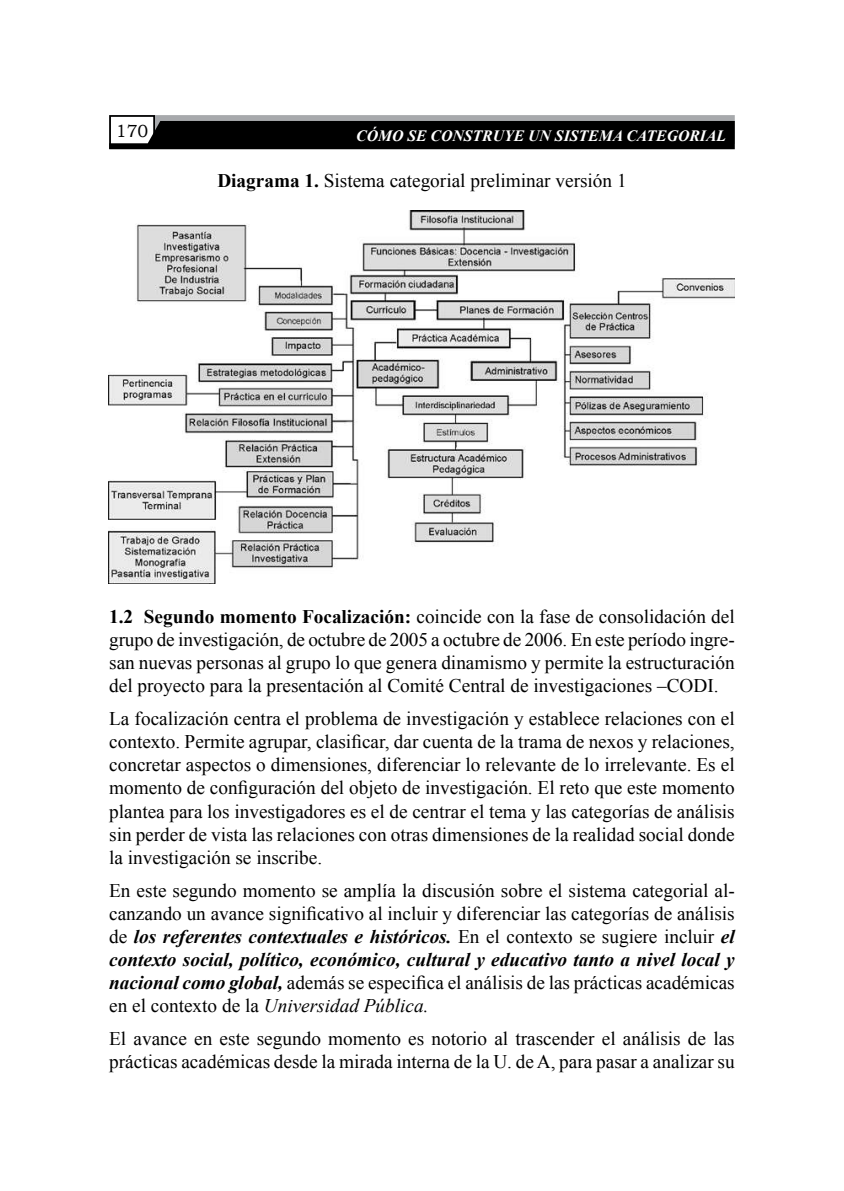
<style>
.page{position:relative;width:844px;height:1191px;background:#fff}
.page>*{position:absolute;margin:0;border:0;box-sizing:border-box;transform-origin:0 0}
.t1{font:19.25px/23.1px "Times New Roman";color:#000;text-align:justify}
.t2{font:17.5px "Bookman Old Style";color:#000}
.t3{font:italic 700 15.75px "Times New Roman";color:#fff}
.s1{font-weight:700}
.s2{font-weight:700;font-style:italic}
.s3{font-style:italic}
</style>
<div class="page">
<div style="left:110px;top:116px;width:623px;height:27px;background:#a7a9ac"></div>
<div style="left:109px;top:115px;width:625px;height:29px;border:2px solid #a7a9ac"></div>
<div style="left:110px;top:116px;width:44px;height:32px;background:#fff"></div>
<div style="left:109px;top:115px;width:46px;height:34px;border:2px solid #000"></div>
<div style="left:109px;top:121px;width:625px;height:28px;background:#000"></div>
<img style="left:109px;top:211px;width:625px;height:372px">
<p class="t2" style="left:116px;top:120px;width:34px">170</p>
<p class="t3" style="left:356px;top:125px;width:371px">CÓMO SE CONSTRUYE UN SISTEMA CATEGORIAL</p>
<p class="t1" style="left:217px;top:169px;width:411px"><span class="s1">Diagrama 1.</span> Sistema categorial preliminar versión 1</p>
<p class="t1" style="left:109px;top:604px;width:627px"><span class="s1">1.2 Segundo momento Focalización:</span> coincide con la fase de consolidación del grupo de investigación, de octubre de 2005 a octubre de 2006. En este período ingre&shy;san nuevas personas al grupo lo que genera dinamismo y permite la estructuración del proyecto para la presentación al Comité Central de investigaciones –CODI.</p>
<p class="t1" style="left:109px;top:707px;width:627px">La focalización centra el problema de investigación y establece relaciones con el contexto. Permite agrupar, clasificar, dar cuenta de la trama de nexos y relaciones, concretar aspectos o dimensiones, diferenciar lo relevante de lo irrelevante. Es el momento de configuración del objeto de investigación. El reto que este momento plantea para los investigadores es el de centrar el tema y las categorías de análisis sin perder de vista las relaciones con otras dimensiones de la realidad social donde la investigación se inscribe.</p>
<p class="t1" style="left:109px;top:878px;width:627px">En este segundo momento se amplía la discusión sobre el sistema categorial al&shy;canzando un avance significativo al incluir y diferenciar las categorías de análisis de <span class="s2">los referentes contextuales e históricos.</span> En el contexto se sugiere incluir <span class="s2">el contexto social, político, económico, cultural y educativo tanto a nivel local y nacional como global,</span> además se especifica el análisis de las prácticas académicas en el contexto de la <span class="s3">Universidad Pública.</span></p>
<p class="t1" style="left:109px;top:1027px;width:627px">El avance en este segundo momento es notorio al trascender el análisis de las prácticas académicas desde la mirada interna de la U. de A, para pasar a analizar su</p>
</div>
